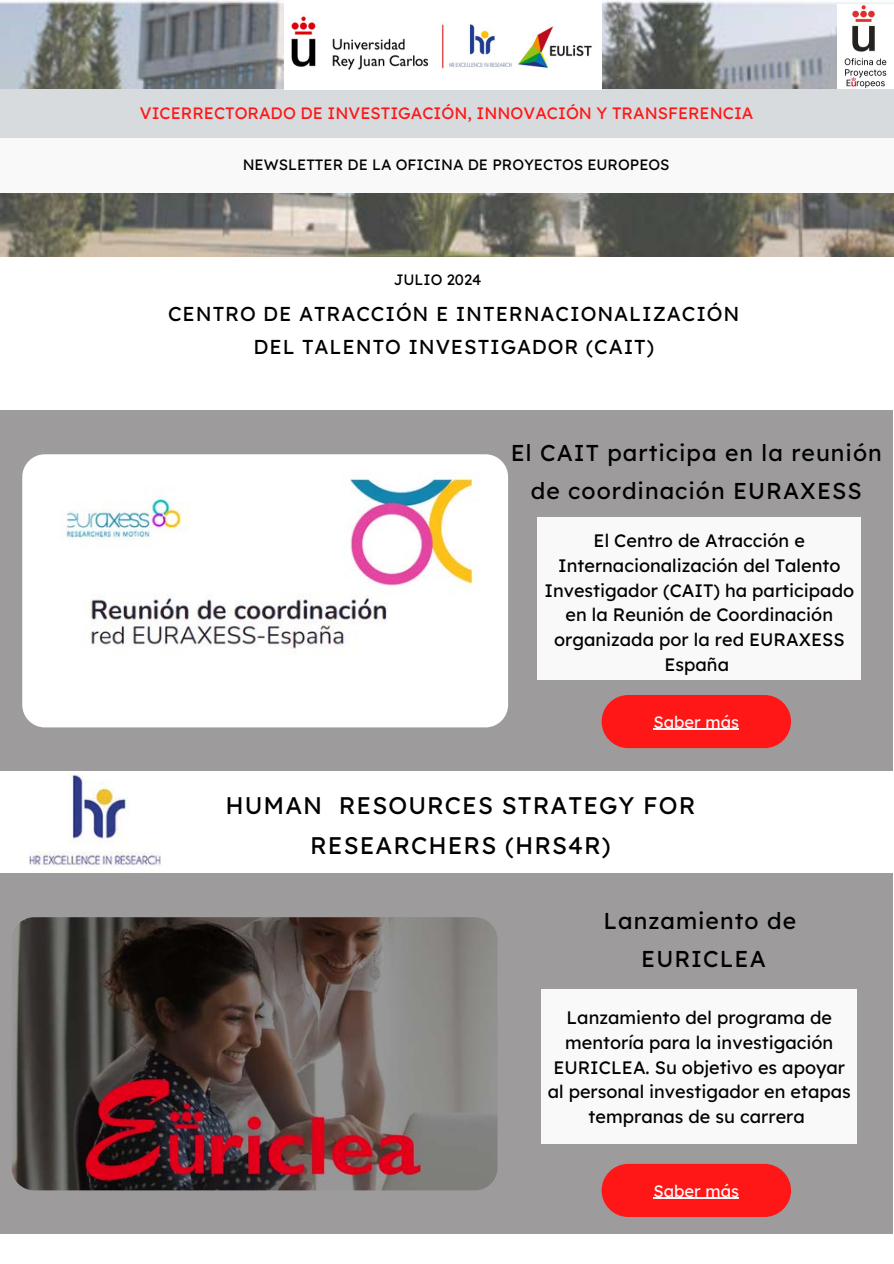
<style>
.page{position:relative;width:894px;height:1264px;background:#fff}
.page>*{position:absolute;margin:0;border:0;box-sizing:border-box;transform-origin:0 0}
.t1{font:24px/40.2px "Lexend Deca";letter-spacing:.045em;color:#000;text-align:center}
.t2{font:22.95px/38.4px "Lexend Deca";letter-spacing:.045em;color:#000;text-align:center}
.t3{font:20.1px/33px "Lexend Deca";letter-spacing:.045em;color:#000;text-align:center}
.t4{font:18px/24.8px "Lexend Deca";color:#000;text-align:center}
.t5{font:16.5px "Lexend Deca";color:#ff1616}
.t6{font:16.5px "Lexend Deca";color:#faf9f9}
.t7{font:15px "Lexend Deca";color:#000}
</style>
<div class="page">
<img style="left:0;top:0;width:893px;height:256px">
<div style="left:0;top:128px;width:893px;height:64px;background:#faf9f9"></div>
<div style="left:0;top:89px;width:893px;height:48px;background:#d7dbde"></div>
<img style="left:284px;top:0;width:317px;height:90px">
<img style="left:836px;top:4px;width:57px;height:85px">
<img style="left:29px;top:771px;width:132px;height:96px">
<div style="left:0;top:873px;width:893px;height:361px;background:#9d9b9b"></div>
<div style="left:601px;top:1163px;width:189px;height:53px;background:#ff1616;border-radius:27px"></div>
<hr style="left:653px;top:1197px;width:86px;height:1px;background:#faf9f9">
<img style="left:12px;top:917px;width:485px;height:273px;border-radius:23px">
<div style="left:541px;top:989px;width:315px;height:154px;background:#faf9f9"></div>
<div style="left:0;top:410px;width:893px;height:361px;background:#9d9b9b"></div>
<img style="left:22px;top:454px;width:486px;height:273px;border-radius:23px">
<div style="left:537px;top:517px;width:323px;height:163px;background:#faf9f9"></div>
<div style="left:601px;top:695px;width:189px;height:53px;background:#ff1616;border-radius:27px"></div>
<hr style="left:653px;top:728px;width:86px;height:2px;background:#faf9f9">
<p class="t5" style="left:140px;top:103px;width:615px">VICERRECTORADO DE INVESTIGACIÓN, INNOVACIÓN Y TRANSFERENCIA</p>
<p class="t7" style="left:243px;top:155px;width:428px">NEWSLETTER DE LA OFICINA DE PROYECTOS EUROPEOS</p>
<h2 class="t7" style="left:394px;top:270px;width:89px">JULIO 2024</h2>
<p class="t3" style="left:168px;top:297px;width:572px">CENTRO DE ATRACCIÓN E INTERNACIONALIZACIÓN<br>DEL TALENTO INVESTIGADOR (CAIT)</p>
<h5 class="t2" style="left:510px;top:433px;width:372px">El CAIT participa en la reunión de coordinación EURAXESS</h5>
<h5 class="t4" style="left:544px;top:528px;width:311px">El Centro de Atracción e<br>Internacionalización del Talento<br>Investigador (CAIT) ha participado en la Reunión de Coordinación organizada por la red EURAXESS<br>España</h5>
<h2 class="t6" style="left:653px;top:711px;width:87px">Saber más</h2>
<h5 class="t1" style="left:225px;top:784px;width:471px">HUMAN RESOURCES STRATEGY FOR<br>RESEARCHERS (HRS4R)</h5>
<p class="t2" style="left:603px;top:901px;width:194px">Lanzamiento de<br>EURICLEA</p>
<h3 class="t4" style="left:547px;top:1004px;width:304px">Lanzamiento del programa de mentoría para la investigación<br>EURICLEA. Su objetivo es apoyar al personal investigador en etapas tempranas de su carrera</h3>
<h4 class="t6" style="left:653px;top:1179px;width:87px">Saber más</h4>
</div>
